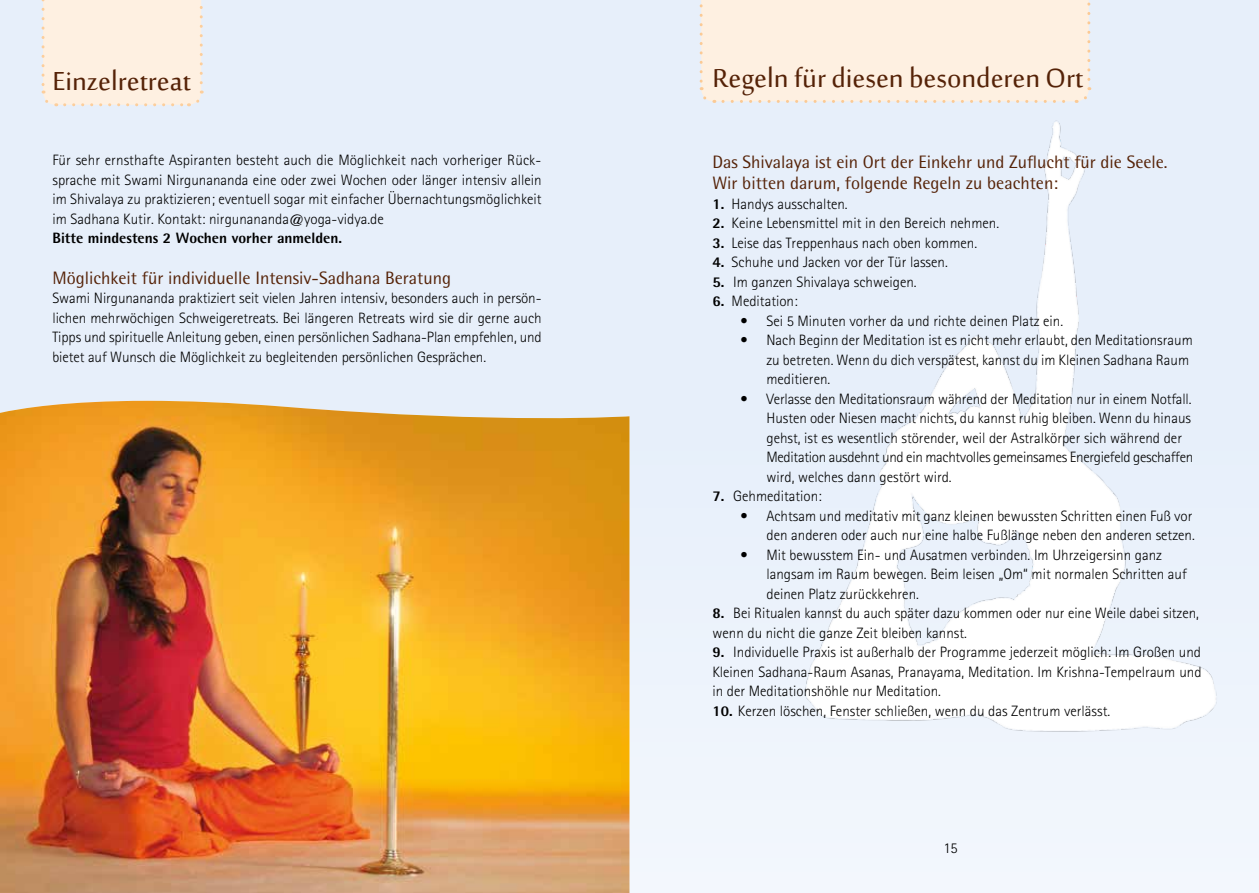
<style>
.page{position:relative;width:1259px;height:893px;background:#e7effa}
.page>*{position:absolute;margin:0;border:0;box-sizing:border-box;transform-origin:0 0}
.t1{font:36px "Sakkal Majalla";color:#552207}
.t2{font:18px/21px "Agfa Rotis Semisans";color:#552207}
.t3{font:300 15px/19.5px "Agfa Rotis Sans Serif";color:#000}
.t4{font:800 15px "Agfa Rotis Semisans";color:#000}
.s1{font-family:"Agfa Rotis Semisans";font-weight:800}
</style>
<div class="page">
<img style="left:0;top:401px;width:629px;height:492px">
<div style="left:42px;top:0;width:162px;height:107px;background:#fef0e1"></div>
<img style="left:805px;top:120px;width:412px;height:612px">
<div style="left:699px;top:0;width:393px;height:103px;background:#fef0e1"></div>
<h1 class="t1" style="left:52px;top:61px;width:140px">Einzelretreat</h1>
<p class="t3" style="left:52px;top:150px;width:491px;text-align:justify">Für sehr ernsthafte Aspiranten besteht auch die Möglichkeit nach vorheriger Rück&shy;sprache mit Swami Nirgunananda eine oder zwei Wochen oder länger intensiv allein im Shivalaya zu praktizieren; eventuell sogar mit einfacher Übernachtungsmöglichkeit im Sadhana Kutir. Kontakt: nirgunananda@yoga-vidya.de</p>
<p class="t4" style="left:52px;top:228px;width:291px">Bitte mindestens 2 Wochen vorher anmelden.</p>
<p class="t2" style="left:52px;top:267px;width:400px">Möglichkeit für individuelle Intensiv-Sadhana Beratung</p>
<p class="t3" style="left:52px;top:288px;width:491px;text-align:justify">Swami Nirgunananda praktiziert seit vielen Jahren intensiv, besonders auch in persön&shy;lichen mehrwöchigen Schweigeretreats. Bei längeren Retreats wird sie dir gerne auch Tipps und spirituelle Anleitung geben, einen persönlichen Sadhana-Plan empfehlen, und bietet auf Wunsch die Möglichkeit zu begleitenden persönlichen Gesprächen.</p>
<h1 class="t1" style="left:712px;top:59px;width:372px">Regeln für diesen besonderen Ort</h1>
<p class="t2" style="left:712px;top:151px;width:457px">Das Shivalaya ist ein Ort der Einkehr und Zuflucht für die Seele.<br>Wir bitten darum, folgende Regeln zu beachten:</p>
<p class="t3" style="left:712px;top:194px;width:137px"><span class="s1">1.</span> Handys ausschalten.</p>
<p class="t3" style="left:712px;top:213px;width:288px"><span class="s1">2.</span> Keine Lebensmittel mit in den Bereich nehmen.</p>
<p class="t3" style="left:712px;top:233px;width:266px"><span class="s1">3.</span> Leise das Treppenhaus nach oben kommen.</p>
<p class="t3" style="left:712px;top:252px;width:237px"><span class="s1">4.</span> Schuhe und Jacken vor der Tür lassen.</p>
<p class="t3" style="left:712px;top:272px;width:206px"><span class="s1">5.</span> Im ganzen Shivalaya schweigen.</p>
<p class="t3" style="left:712px;top:291px;width:87px"><span class="s1">6.</span> Meditation:</p>
<p class="t3" style="left:740px;top:311px;width:324px">• Sei 5 Minuten vorher da und richte deinen Platz ein.</p>
<p class="t3" style="left:766px;top:330px;width:428px;text-indent:-26px">• Nach Beginn der Meditation ist es nicht mehr erlaubt, den Meditationsraum zu betreten. Wenn du dich verspätest, kannst du im Kleinen Sadhana Raum meditieren.</p>
<p class="t3" style="left:766px;top:389px;width:428px;text-indent:-26px">• Verlasse den Meditationsraum während der Meditation nur in einem Notfall.<br>Husten oder Niesen macht nichts, du kannst ruhig bleiben. Wenn du hinaus gehst, ist es wesentlich störender, weil der Astralkörper sich während der Meditation ausdehnt und ein machtvolles gemeinsames Energiefeld geschaffen wird, welches dann gestört wird.</p>
<p class="t3" style="left:712px;top:486px;width:111px"><span class="s1">7.</span> Gehmeditation:</p>
<p class="t3" style="left:740px;top:506px;width:456px;text-align:right">• Achtsam und meditativ mit ganz kleinen bewussten Schritten einen Fuß vor den anderen oder auch nur eine halbe Fußlänge neben den anderen setzen.</p>
<p class="t3" style="left:766px;top:545px;width:422px;text-indent:-26px">• Mit bewusstem Ein- und Ausatmen verbinden. Im Uhrzeigersinn ganz langsam im Raum bewegen. Beim leisen „Om“ mit normalen Schritten auf deinen Platz zurückkehren.</p>
<p class="t3" style="left:712px;top:603px;width:488px"><span class="s1">8.</span> Bei Ritualen kannst du auch später dazu kommen oder nur eine Weile dabei sitzen, wenn du nicht die ganze Zeit bleiben kannst.</p>
<p class="t3" style="left:712px;top:642px;width:490px"><span class="s1">9.</span> Individuelle Praxis ist außerhalb der Programme jederzeit möglich: Im Großen und Kleinen Sadhana-Raum Asanas, Pranayama, Meditation. Im Krishna-Tempelraum und in der Meditationshöhle nur Meditation.<br><span class="s1">10 .</span> Kerzen löschen, Fenster schließen, wenn du das Zentrum verlässt.</p>
<p class="t3" style="left:943px;top:839px;width:16px">15</p>
</div>
